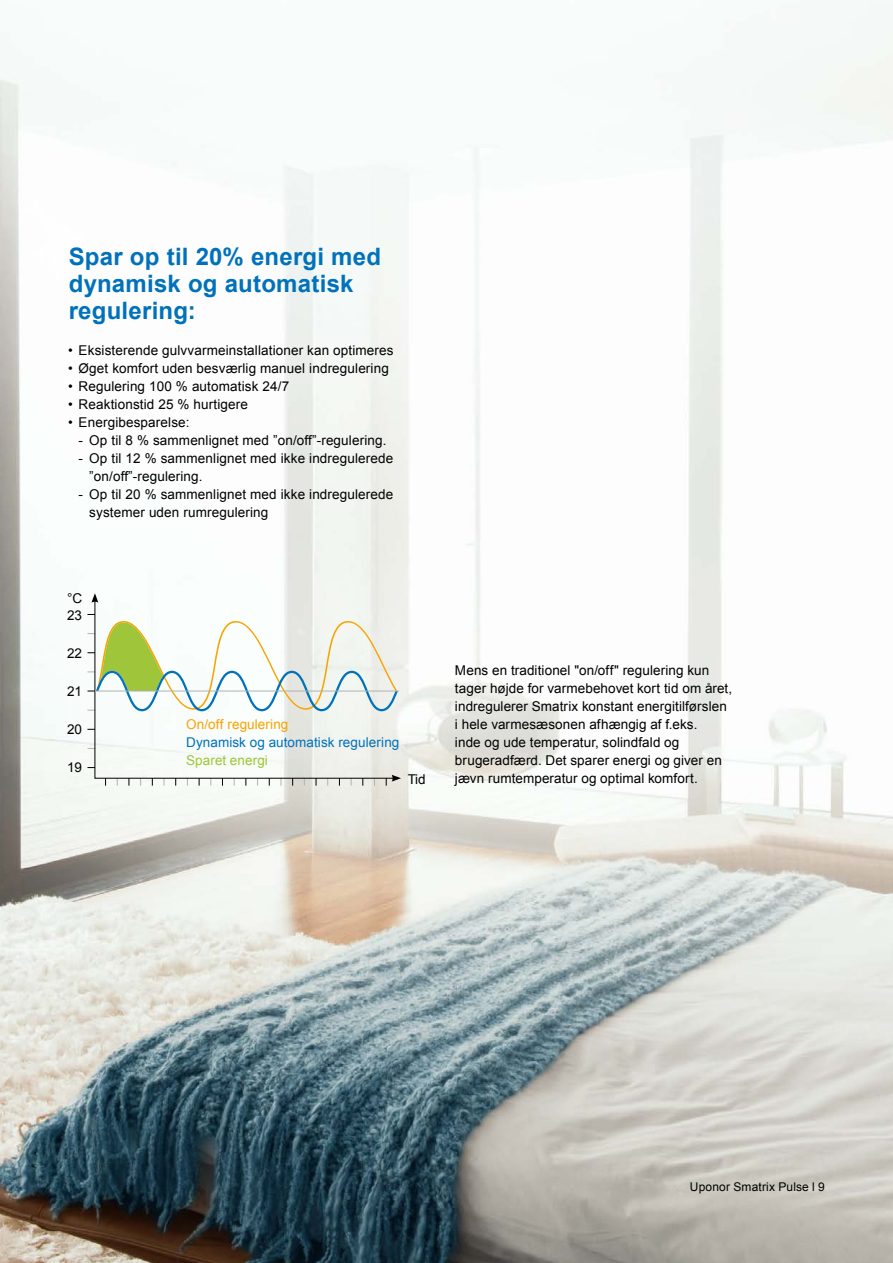
<style>
.page{position:relative;width:893px;height:1263px;background:#fff}
.page>*{position:absolute;margin:0;border:0;box-sizing:border-box;transform-origin:0 0}
.t1{font:700 24px/27px "Arial";letter-spacing:.01em;color:#0071bb}
.t2{font:13.5px/18px "Arial";letter-spacing:.01em;color:#000}
.t3{font:13.5px "Arial";letter-spacing:.005em;color:#0071bb}
.t4{font:13.5px "Arial";letter-spacing:.005em;color:#f7a400}
.t5{font:13.5px "Arial";letter-spacing:.005em;color:#9fc53a}
.t6{font:12px "Arial";letter-spacing:.015em;color:#000}
</style>
<div class="page">
<img style="left:0;top:3px;width:893px;height:1260px">
<svg style="left:94px;top:599px;width:301px;height:180px"></svg>
<svg style="left:91px;top:593px;width:7px;height:10px"></svg>
<svg style="left:386px;top:775px;width:15px;height:11px"></svg>
<svg style="left:87px;top:621px;width:311px;height:90px"></svg>
<hr style="left:95px;top:691px;width:304px;height:1px;background:#b1b2b3">
<h1 class="t1" style="left:69px;top:244px;width:314px">Spar op til 20% energi med dynamisk og automatisk regulering:</h1>
<p class="t2" style="left:68px;top:341px;width:327px">• Eksisterende gulvvarmeinstallationer kan optimeres</p>
<p class="t2" style="left:68px;top:359px;width:322px">• Øget komfort uden besværlig manuel indregulering</p>
<p class="t2" style="left:68px;top:377px;width:223px">• Regulering 100 % automatisk 24/7</p>
<p class="t2" style="left:68px;top:395px;width:181px">• Reaktionstid 25 % hurtigere</p>
<p class="t2" style="left:68px;top:413px;width:123px">• Energibesparelse:</p>
<p class="t2" style="left:79px;top:431px;width:309px">- Op til 8 % sammenlignet med ”on/off”-regulering.</p>
<p class="t2" style="left:89px;top:449px;width:306px;text-indent:-11px">- Op til 12 % sammenlignet med ikke indregulerede ”on/off”-regulering.</p>
<p class="t2" style="left:89px;top:485px;width:306px;text-indent:-11px">- Op til 20 % sammenlignet med ikke indregulerede systemer uden rumregulering</p>
<p class="t2" style="left:67px;top:589px;width:17px">°C</p>
<p class="t2" style="left:67px;top:606px;width:16px">23</p>
<p class="t2" style="left:67px;top:644px;width:16px">22</p>
<p class="t2" style="left:67px;top:682px;width:16px">21</p>
<p class="t2" style="left:67px;top:720px;width:16px">20</p>
<p class="t2" style="left:67px;top:758px;width:16px">19</p>
<p class="t4" style="left:186px;top:715px;width:104px">On/off regulering</p>
<p class="t3" style="left:186px;top:733px;width:215px">Dynamisk og automatisk regulering</p>
<p class="t5" style="left:186px;top:751px;width:83px">Sparet energi</p>
<p class="t2" style="left:408px;top:770px;width:19px">Tid</p>
<p class="t2" style="left:455px;top:661px;width:279px">Mens en traditionel "on/off" regulering kun tager højde for varmebehovet kort tid om året, indregulerer Smatrix konstant energitilførslen i hele varmesæsonen afhængig af f.eks.<br>inde og ude temperatur, solindfald og brugeradfærd. Det sparer energi og giver en jævn rumtemperatur og optimal komfort.</p>
<p class="t6" style="left:690px;top:1179px;width:136px">Uponor Smatrix Pulse l 9</p>
</div>
